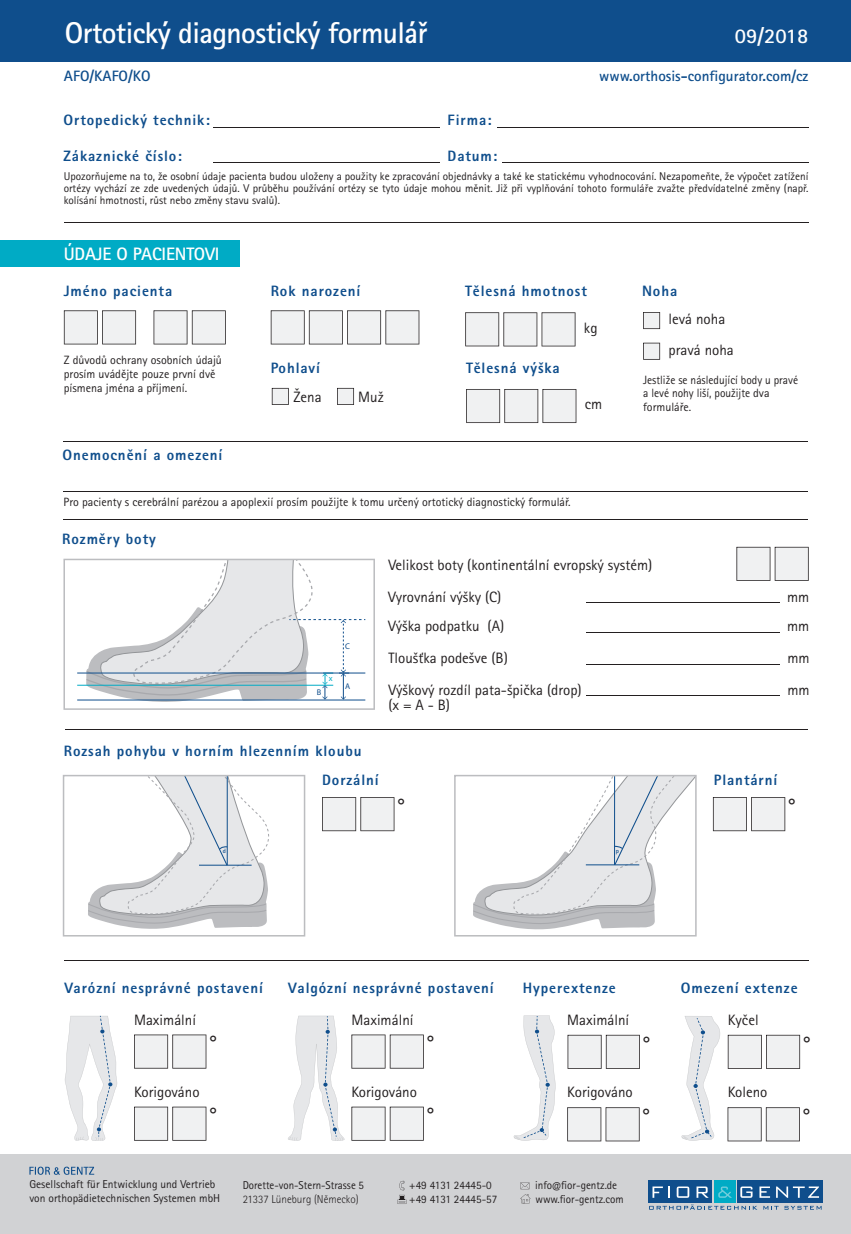
<style>
.page{position:relative;width:851px;height:1234px;background:#fff}
.page>*{position:absolute;margin:0;border:0;box-sizing:border-box;transform-origin:0 0}
.t1{font:700 30px "Rotis Sans Serif Pro";letter-spacing:-.02em;color:#fff}
.t2{font:27px "Rotis Sans Serif Pro";color:#231f20}
.t3{font:700 21px "Rotis Sans Serif Pro";color:#fff}
.t4{font:700 18px "Rotis Sans Serif Pro";letter-spacing:-.01em;color:#fff}
.t5{font:800 15px "Rotis Sans Serif Pro";letter-spacing:.06em;color:#0f4e8c}
.t6{font:15px/15px "Rotis Sans Serif Pro";color:#231f20}
.t7{font:700 15px "Rotis Sans Serif Pro";color:#0f4e8c}
.t8{font:12px/13.5px "Rotis Sans Serif Pro";color:#231f20}
.t9{font:12px/13.5px "Rotis Sans Serif Pro";color:#231f20;scale:.95 1}
.t10{font:11.4px/13.8px "Rotis Sans Serif Pro";color:#231f20}
.t11{font:11.4px "Rotis Sans Serif Pro";color:#231f20;scale:.95 1}
.t12{font:300 11.4px "Rotis Sans Serif Pro";color:#231f20}
.t13{font:11.25px/12px "Rotis Sans Serif Pro";color:#231f20;text-align:justify}
.t14{font:8.25px "Myriad Pro";color:#0f4e8c}
.t15{font:8.25px "Myriad Pro";color:#00abc5}
.t16{font:700 6.3px "Rotis Sans Serif";color:#0f4e8c}
</style>
<div class="page">
<div style="left:0;top:1153px;width:850px;height:80px;background:#d1d2d4"></div>
<svg style="left:29px;top:1166px;width:65px;height:8px"></svg>
<div style="left:713px;top:1180px;width:22px;height:22px;background:#00abc5"></div>
<div style="left:737px;top:1180px;width:85px;height:22px;background:#0f4e8c"></div>
<div style="left:648px;top:1180px;width:64px;height:22px;background:#0f4e8c"></div>
<svg style="left:649px;top:1204px;width:108px;height:5px"></svg>
<svg style="left:763px;top:1205px;width:15px;height:4px"></svg>
<svg style="left:784px;top:1205px;width:37px;height:4px"></svg>
<svg style="left:718px;top:1186px;width:13px;height:11px"></svg>
<svg style="left:740px;top:1186px;width:12px;height:11px"></svg>
<svg style="left:759px;top:1186px;width:11px;height:11px"></svg>
<svg style="left:776px;top:1186px;width:42px;height:11px"></svg>
<svg style="left:652px;top:1186px;width:17px;height:11px"></svg>
<svg style="left:676px;top:1186px;width:13px;height:11px"></svg>
<svg style="left:696px;top:1186px;width:12px;height:11px"></svg>
<svg style="left:520px;top:1182px;width:10px;height:20px"></svg>
<svg style="left:397px;top:1180px;width:9px;height:23px"></svg>
<svg style="left:465px;top:312px;width:110px;height:34px"></svg>
<svg style="left:466px;top:389px;width:110px;height:34px"></svg>
<svg style="left:272px;top:388px;width:17px;height:17px"></svg>
<svg style="left:337px;top:388px;width:17px;height:17px"></svg>
<svg style="left:643px;top:342px;width:17px;height:17px"></svg>
<svg style="left:643px;top:312px;width:17px;height:17px"></svg>
<div style="left:0;top:0;width:850px;height:62px;background:#0f4e8c"></div>
<hr style="left:64px;top:518px;width:744px;height:1px;background:#231f20">
<hr style="left:214px;top:127px;width:226px;height:1px;background:#231f20">
<hr style="left:502px;top:162px;width:306px;height:1px;background:#231f20">
<hr style="left:214px;top:162px;width:226px;height:1px;background:#231f20">
<hr style="left:497px;top:127px;width:311px;height:1px;background:#231f20">
<svg style="left:153px;top:310px;width:73px;height:34px"></svg>
<svg style="left:64px;top:310px;width:72px;height:34px"></svg>
<hr style="left:63px;top:222px;width:745px;height:1px;background:#231f20">
<hr style="left:63px;top:440px;width:745px;height:1px;background:#231f20">
<div style="left:0;top:240px;width:240px;height:27px;background:#00abc5"></div>
<hr style="left:64px;top:491px;width:744px;height:1px;background:#231f20">
<svg style="left:134px;top:1106px;width:72px;height:34px"></svg>
<svg style="left:134px;top:1034px;width:72px;height:34px"></svg>
<svg style="left:351px;top:1106px;width:73px;height:34px"></svg>
<svg style="left:351px;top:1034px;width:73px;height:34px"></svg>
<svg style="left:271px;top:310px;width:148px;height:34px"></svg>
<hr style="left:65px;top:959px;width:743px;height:1px;background:#231f20">
<svg style="left:727px;top:1107px;width:72px;height:34px"></svg>
<svg style="left:727px;top:1034px;width:73px;height:34px"></svg>
<svg style="left:567px;top:1107px;width:72px;height:34px"></svg>
<svg style="left:567px;top:1034px;width:72px;height:34px"></svg>
<svg style="left:65px;top:1015px;width:52px;height:125px"></svg>
<svg style="left:288px;top:1015px;width:56px;height:125px"></svg>
<svg style="left:513px;top:1015px;width:42px;height:125px"></svg>
<svg style="left:681px;top:1016px;width:39px;height:124px"></svg>
<hr style="left:65px;top:729px;width:742px;height:1px;background:#231f20">
<svg style="left:63px;top:558px;width:312px;height:151px"></svg>
<svg style="left:712px;top:797px;width:73px;height:34px"></svg>
<svg style="left:322px;top:797px;width:72px;height:34px"></svg>
<svg style="left:63px;top:774px;width:242px;height:162px"></svg>
<svg style="left:454px;top:774px;width:242px;height:162px"></svg>
<svg style="left:736px;top:546px;width:72px;height:34px"></svg>
<hr style="left:586px;top:663px;width:193px;height:1px;background:#231f20">
<hr style="left:586px;top:694px;width:193px;height:1px;background:#231f20">
<hr style="left:586px;top:602px;width:193px;height:1px;background:#231f20">
<hr style="left:586px;top:631px;width:193px;height:1px;background:#231f20">
<h1 class="t1" style="left:65px;top:14px;width:364px">Ortotický diagnostický formulář</h1>
<h3 class="t3" style="left:734px;top:23px;width:75px">09/2018</h3>
<h3 class="t7" style="left:64px;top:67px;width:88px">AFO/KAFO/KO</h3>
<h3 class="t5" style="left:447px;top:110px;width:45px">Firma:</h3>
<h3 class="t5" style="left:63px;top:146px;width:120px">Zákaznické číslo:</h3>
<h3 class="t7" style="left:599px;top:66px;width:211px">www.orthosis-configurator.com/cz</h3>
<h3 class="t5" style="left:63px;top:110px;width:148px">Ortopedický technik:</h3>
<h3 class="t5" style="left:447px;top:146px;width:51px">Datum:</h3>
<p class="t13" style="left:64px;top:171px;width:746px">Upozorňujeme na to, že osobní údaje pacienta budou uloženy a použity ke zpracování objednávky a také ke statickému vyhodnocování. Nezapomeňte, že výpočet zatížení ortézy vychází ze zde uvedených údajů. V průběhu používání ortézy se tyto údaje mohou měnit. Již při vyplňování tohoto formuláře zvažte předvídatelné změny (např. kolísání hmotnosti, růst nebo změny stavu svalů).</p>
<h3 class="t4" style="left:64px;top:242px;width:157px">ÚDAJE O PACIENTOVI</h3>
<h3 class="t5" style="left:64px;top:282px;width:110px">Jméno pacienta</h3>
<p class="t8" style="left:64px;top:354px;width:159px">Z důvodů ochrany osobních údajů prosím uvádějte pouze první dvě písmena jména a příjmení.</p>
<h3 class="t5" style="left:62px;top:445px;width:161px">Onemocnění a omezení</h3>
<h3 class="t5" style="left:271px;top:282px;width:91px">Rok narození</h3>
<h3 class="t5" style="left:465px;top:282px;width:123px">Tělesná hmotnost</h3>
<h3 class="t6" style="left:584px;top:320px;width:15px">kg</h3>
<h3 class="t5" style="left:271px;top:358px;width:51px">Pohlaví</h3>
<h3 class="t5" style="left:466px;top:358px;width:95px">Tělesná výška</h3>
<h3 class="t6" style="left:293px;top:389px;width:30px">Žena</h3>
<h3 class="t6" style="left:358px;top:389px;width:27px">Muž</h3>
<h3 class="t6" style="left:584px;top:397px;width:19px">cm</h3>
<p class="t8" style="left:64px;top:495px;width:508px">Pro pacienty s cerebrální parézou a apoplexií prosím použijte k tomu určený ortotický diagnostický formulář.</p>
<h3 class="t5" style="left:62px;top:529px;width:95px">Rozměry boty</h3>
<h3 class="t5" style="left:642px;top:282px;width:37px">Noha</h3>
<h3 class="t6" style="left:668px;top:311px;width:58px">levá noha</h3>
<h3 class="t6" style="left:668px;top:342px;width:67px">pravá noha</h3>
<p class="t9" style="left:643px;top:373px;width:165px">Jestliže se následující body u pravé a levé nohy liší, použijte dva formuláře.</p>
<h3 class="t6" style="left:388px;top:557px;width:265px">Velikost boty (kontinentální evropský systém)</h3>
<p class="t15" style="left:329px;top:673px;width:5px">x</p>
<p class="t14" style="left:317px;top:687px;width:6px">B</p>
<p class="t14" style="left:345px;top:641px;width:6px">C</p>
<p class="t14" style="left:345px;top:680px;width:7px">A</p>
<h3 class="t5" style="left:64px;top:740px;width:299px">Rozsah pohybu v horním hlezenním kloubu</h3>
<h3 class="t6" style="left:388px;top:589px;width:115px">Vyrovnání výšky (C)</h3>
<h3 class="t6" style="left:787px;top:589px;width:24px">mm</h3>
<h3 class="t6" style="left:388px;top:618px;width:118px">Výška podpatku (A)</h3>
<h3 class="t6" style="left:787px;top:618px;width:24px">mm</h3>
<h3 class="t6" style="left:388px;top:650px;width:121px">Tloušťka podešve (B)</h3>
<h3 class="t6" style="left:787px;top:650px;width:24px">mm</h3>
<h3 class="t6" style="left:388px;top:682px;width:195px">Výškový rozdíl pata-špička (drop) (x = A - B)</h3>
<h3 class="t6" style="left:787px;top:682px;width:24px">mm</h3>
<h3 class="t5" style="left:322px;top:770px;width:58px">Dorzální</h3>
<h3 class="t5" style="left:713px;top:770px;width:65px">Plantární</h3>
<h2 class="t2" style="left:395px;top:790px;width:12px">°</h2>
<h2 class="t2" style="left:786px;top:790px;width:12px">°</h2>
<p class="t16" style="left:223px;top:847px;width:5px">d</p>
<p class="t16" style="left:615px;top:846px;width:5px">p</p>
<h3 class="t5" style="left:64px;top:977px;width:200px">Varózní nesprávné postavení</h3>
<h3 class="t5" style="left:288px;top:977px;width:207px">Valgózní nesprávné postavení</h3>
<h3 class="t5" style="left:522px;top:978px;width:94px">Hyperextenze</h3>
<h3 class="t5" style="left:680px;top:978px;width:118px">Omezení extenze</h3>
<h3 class="t6" style="left:134px;top:1012px;width:63px">Maximální</h3>
<h3 class="t6" style="left:351px;top:1012px;width:63px">Maximální</h3>
<h3 class="t6" style="left:567px;top:1012px;width:63px">Maximální</h3>
<h3 class="t6" style="left:727px;top:1012px;width:32px">Kyčel</h3>
<h2 class="t2" style="left:208px;top:1027px;width:12px">°</h2>
<h2 class="t2" style="left:425px;top:1027px;width:12px">°</h2>
<h2 class="t2" style="left:641px;top:1028px;width:12px">°</h2>
<h2 class="t2" style="left:801px;top:1028px;width:12px">°</h2>
<h3 class="t6" style="left:134px;top:1084px;width:67px">Korigováno</h3>
<h3 class="t6" style="left:351px;top:1084px;width:67px">Korigováno</h3>
<h3 class="t6" style="left:567px;top:1084px;width:67px">Korigováno</h3>
<h3 class="t6" style="left:727px;top:1084px;width:41px">Koleno</h3>
<h2 class="t2" style="left:208px;top:1099px;width:12px">°</h2>
<h2 class="t2" style="left:425px;top:1099px;width:12px">°</h2>
<h2 class="t2" style="left:640px;top:1100px;width:12px">°</h2>
<h2 class="t2" style="left:801px;top:1100px;width:12px">°</h2>
<p class="t10" style="left:29px;top:1177px;width:192px">Gesellschaft für Entwicklung und Vertrieb von orthopädietechnischen Systemen mbH</p>
<p class="t11" style="left:243px;top:1177px;width:129px">Dorette-von-Stern-Strasse 5</p>
<p class="t12" style="left:243px;top:1191px;width:117px">21337 Lüneburg (Německo)</p>
<p class="t10" style="left:409px;top:1177px;width:89px">+49 4131 24445-0 +49 4131 24445-57</p>
<p class="t10" style="left:535px;top:1177px;width:90px">info@fior-gentz.de www.fior-gentz.com</p>
</div>
